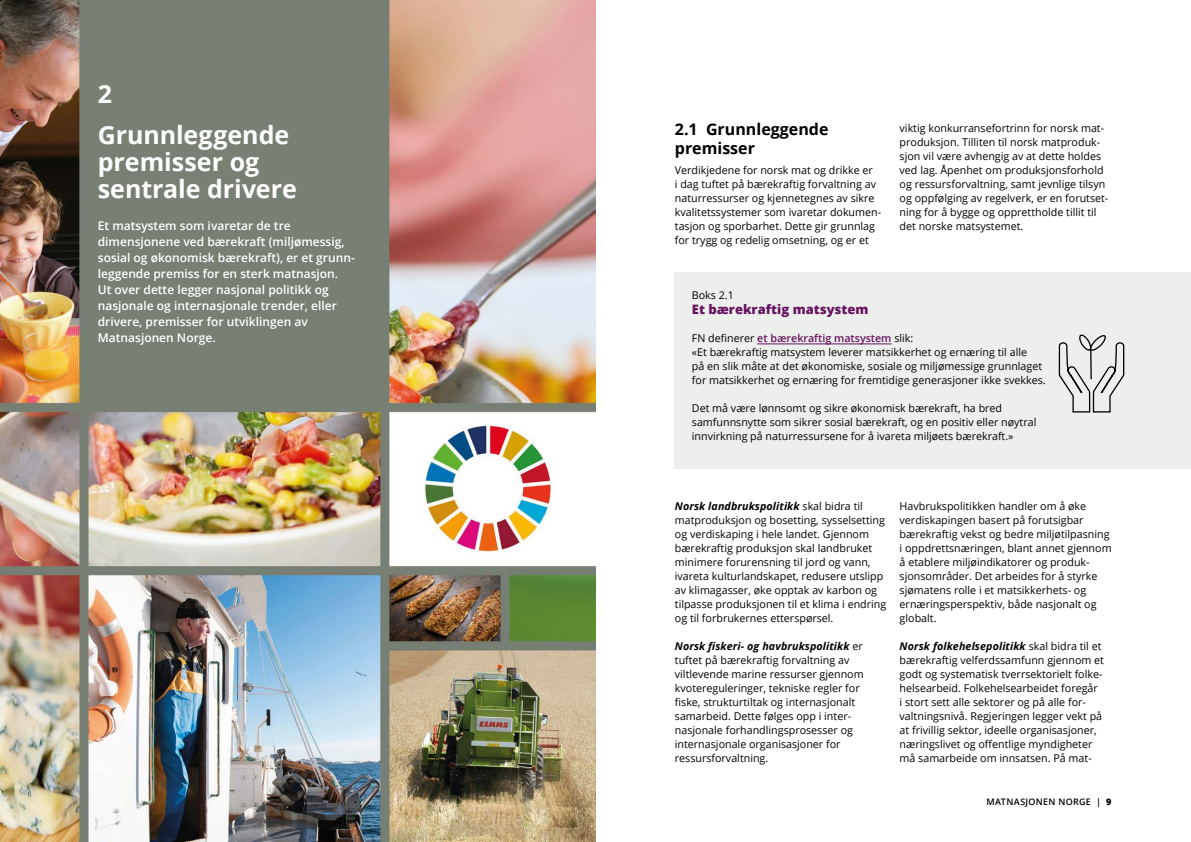
<style>
.page{position:relative;width:1191px;height:842px;background:#fff}
.page>*{position:absolute;margin:0;border:0;box-sizing:border-box;transform-origin:0 0}
.H2_Kapitteltittel{font:700 25px/41.2px "Open Sans";color:#fff}
.H3_Undertittel{font:700 16px/19px "Open Sans";color:#000}
.t1{font:800 13px "Open Sans";color:#661361}
.Ingress{font:600 12px/16px "Open Sans";color:#fff}
.Brødtekst{font:10.7px/14px "Open Sans";color:#000}
.t2{font:600 9px "Open Sans";letter-spacing:.035em;color:#000}
.s1{font-weight:600;color:#661361}
.s2{font-weight:700;font-style:italic}
.s3{font-weight:800}
</style>
<div class="page">
<div style="left:675px;top:272px;width:516px;height:196px;background:#edefec"></div>
<img style="left:0;top:0;width:595px;height:841px">
<hr style="left:757px;top:344px;width:134px;height:1px;background:#661361">
<svg style="left:1058px;top:334px;width:67px;height:79px"></svg>
<h2 class="H2_Kapitteltittel" style="left:98px;top:72px;width:193px">2<br>Grunnleggende</h2>
<h2 class="H2_Kapitteltittel" style="left:98px;top:148px;width:200px;line-height:27px">premisser og sentrale drivere</h2>
<p class="Ingress" style="left:98px;top:218px;width:258px">Et matsystem som ivaretar de tre dimensjonene ved bærekraft (miljømessig, sosial og økonomisk bærekraft), er et grunn&shy;leggende premiss for en sterk matnasjon.<br>Ut over dette legger nasjonal politikk og nasjonale og internasjonale trender, eller drivere, premisser for utviklingen av Matnasjonen Norge.</p>
<h3 class="H3_Undertittel" style="left:675px;top:120px;width:155px">2.1 Grunnleggende premisser</h3>
<p class="Brødtekst" style="left:675px;top:163px;width:208px">Verdikjedene for norsk mat og drikke er<br>i dag tuftet på bærekraftig forvaltning av naturressurser og kjennetegnes av sikre kvalitetssystemer som ivaretar dokumen&shy;tasjon og sporbarhet. Dette gir grunnlag for trygg og redelig omsetning, og er et</p>
<p class="Brødtekst" style="left:899px;top:121px;width:210px">viktig konkurransefortrinn for norsk mat&shy;produksjon. Tilliten til norsk matproduk&shy;sjon vil være avhengig av at dette holdes ved lag. Åpenhet om produksjonsforhold og ressursforvaltning, samt jevnlige tilsyn og oppfølging av regelverk, er en forutset&shy;ning for å bygge og opprettholde tillit til det norske matsystemet.</p>
<p class="Brødtekst" style="left:692px;top:288px;width:43px">Boks 2.1</p>
<p class="t1" style="left:692px;top:300px;width:178px">Et bærekraftig matsystem</p>
<p class="Brødtekst" style="left:692px;top:331px;width:355px">FN definerer <span class="s1">et bærekraftig matsystem</span> slik:<br>«Et bærekraftig matsystem leverer matsikkerhet og ernæring til alle<br>på en slik måte at det økonomiske, sosiale og miljømessige grunnlaget for matsikkerhet og ernæring for fremtidige generasjoner ikke svekkes.</p>
<p class="Brødtekst" style="left:692px;top:401px;width:346px">Det må være lønnsomt og sikre økonomisk bærekraft, ha bred samfunnsnytte som sikrer sosial bærekraft, og en positiv eller nøytral innvirkning på naturressursene for å ivareta miljøets bærekraft.»</p>
<p class="Brødtekst" style="left:675px;top:499px;width:213px"><span class="s2">Norsk landbrukspolitikk</span> skal bidra til matproduksjon og bosetting, sysselsetting og verdiskaping i hele landet. Gjennom bærekraftig produksjon skal landbruket minimere forurensning til jord og vann, ivareta kulturlandskapet, redusere utslipp av klimagasser, øke opptak av karbon og tilpasse produksjonen til et klima i endring og til forbrukernes etterspørsel.</p>
<p class="Brødtekst" style="left:675px;top:639px;width:190px"><span class="s2">Norsk fiskeri- og havbrukspolitikk</span> er tuftet på bærekraftig forvaltning av viltlevende marine ressurser gjennom kvotereguleringer, tekniske regler for fiske, strukturtiltak og internasjonalt samarbeid. Dette følges opp i inter&shy;nasjonale forhandlingsprosesser og internasjonale organisasjoner for ressursforvaltning.</p>
<p class="Brødtekst" style="left:899px;top:499px;width:213px">Havbrukspolitikken handler om å øke verdiskapingen basert på forutsigbar bærekraftig vekst og bedre miljøtilpasning i oppdrettsnæringen, blant annet gjennom å etablere miljøindikatorer og produk&shy;sjonsområder. Det arbeides for å styrke sjømatens rolle i et matsikkerhets- og ernæringsperspektiv, både nasjonalt og globalt.</p>
<p class="Brødtekst" style="left:899px;top:639px;width:206px"><span class="s2">Norsk folkehelsepolitikk</span> skal bidra til et bærekraftig velferdssamfunn gjennom et godt og systematisk tverrsektorielt folke&shy;helsearbeid. Folkehelsearbeidet foregår<br>i stort sett alle sektorer og på alle for&shy;valtningsnivå. Regjeringen legger vekt på at frivillig sektor, ideelle organisasjoner, næringslivet og offentlige myndigheter må samarbeide om innsatsen. På mat-</p>
<p class="t2" style="left:986px;top:795px;width:127px">MATNASJONEN NORGE | <span class="s3">9</span></p>
</div>
